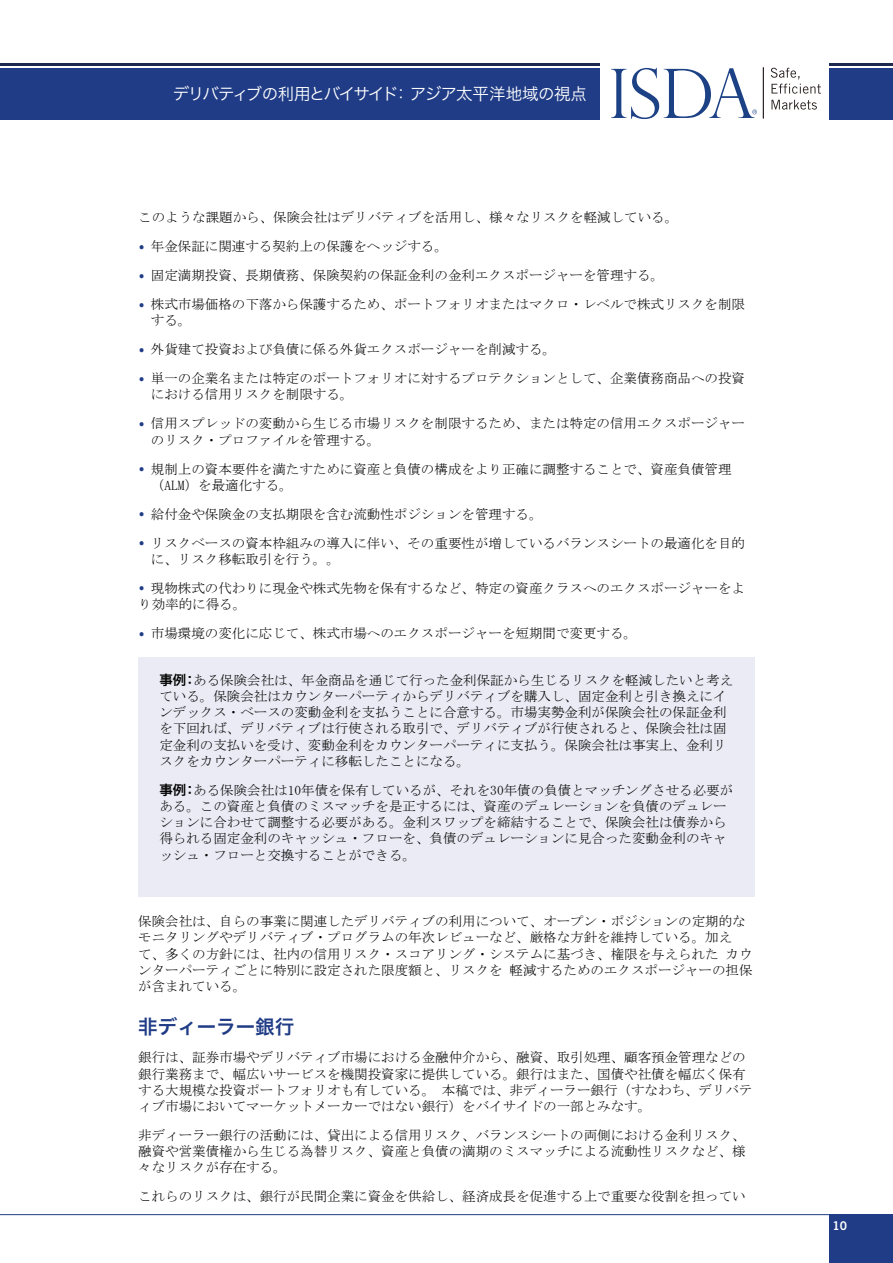
<style>
.page{position:relative;width:893px;height:1263px;background:#fff}
.page>*{position:absolute;margin:0;border:0;box-sizing:border-box;transform-origin:0 0}
.t1{font:19.5px "Hiragino Sans GB W6";color:#203c86}
.t2{font:16.5px "Hiragino Sans W3";letter-spacing:-.055em;color:#fff}
.t3{font:13.5px/16.2px "MS Mincho";color:#000}
.t4{font:12px "Trade Gothic LT Std Bd 2";color:#fff}
.s1{font-family:"Gotham Narrow";font-size:16.5px;color:#203c86}
.s2{font-family:"Hira Kaku Pro W6"}
</style>
<div class="page">
<div style="left:0;top:68px;width:600px;height:51px;background:#203c86"></div>
<div style="left:829px;top:68px;width:64px;height:51px;background:#203c86"></div>
<hr style="left:0;top:64px;width:600px;height:2px;background:#1d2a4f">
<hr style="left:829px;top:64px;width:64px;height:2px;background:#1d2a4f">
<div style="left:829px;top:1214px;width:64px;height:49px;background:#203c86"></div>
<svg style="left:771px;top:68px;width:50px;height:26px"></svg>
<svg style="left:771px;top:100px;width:46px;height:10px"></svg>
<hr style="left:763px;top:67px;width:1px;height:51px;background:#2b2422">
<svg style="left:611px;top:68px;width:146px;height:51px"></svg>
<hr style="left:0;top:1214px;width:829px;height:1px;background:#203c86">
<div style="left:138px;top:657px;width:617px;height:240px;background:#ebebf5"></div>
<p class="t2" style="left:173px;top:79px;width:416px">デリバティブの利用とバイサイド： アジア太平洋地域の視点</p>
<p class="t3" style="left:138px;top:209px;width:542px">このような課題から、保険会社はデリバティブを活用し、様々なリスクを軽減している。</p>
<p class="t3" style="left:138px;top:238px;width:311px"><span class="s1">•</span> 年金保証に関連する契約上の保護をヘッジする。</p>
<p class="t3" style="left:138px;top:267px;width:527px"><span class="s1">•</span> 固定満期投資、長期債務、保険契約の保証金利の金利エクスポージャーを管理する。</p>
<p class="t3" style="left:151px;top:296px;width:596px;text-indent:-13px"><span class="s1">•</span> 株式市場価格の下落から保護するため、ポートフォリオまたはマクロ・レベルで株式リスクを制限する。</p>
<p class="t3" style="left:138px;top:341px;width:419px"><span class="s1">•</span> 外貨建て投資および負債に係る外貨エクスポージャーを削減する。</p>
<p class="t3" style="left:151px;top:370px;width:596px;text-indent:-13px"><span class="s1">•</span> 単一の企業名または特定のポートフォリオに対するプロテクションとして、企業債務商品への投資における信用リスクを制限する。</p>
<p class="t3" style="left:151px;top:415px;width:596px;text-indent:-13px"><span class="s1">•</span> 信用スプレッドの変動から生じる市場リスクを制限するため、または特定の信用エクスポージャーのリスク・プロファイルを管理する。</p>
<p class="t3" style="left:151px;top:461px;width:582px;text-indent:-13px"><span class="s1">•</span> 規制上の資本要件を満たすために資産と負債の構成をより正確に調整することで、資産負債管理（ALM）を最適化する。</p>
<p class="t3" style="left:138px;top:506px;width:406px"><span class="s1">•</span> 給付金や保険金の支払期限を含む流動性ポジションを管理する。</p>
<p class="t3" style="left:151px;top:535px;width:596px;text-indent:-13px"><span class="s1">•</span> リスクベースの資本枠組みの導入に伴い、その重要性が増しているバランスシートの最適化を目的に、リスク移転取引を行う。。</p>
<p class="t3" style="left:138px;top:580px;width:608px"><span class="s1">•</span> 現物株式の代わりに現金や株式先物を保有するなど、特定の資産クラスへのエクスポージャーをより効率的に得る。</p>
<p class="t3" style="left:138px;top:625px;width:500px"><span class="s1">•</span> 市場環境の変化に応じて、株式市場へのエクスポージャーを短期間で変更する。</p>
<p class="t3" style="left:159px;top:672px;width:575px"><span class="s2">事例：</span>ある保険会社は、年金商品を通じて行った金利保証から生じるリスクを軽減したいと考えている。保険会社はカウンターパーティからデリバティブを購入し、固定金利と引き換えにインデックス・ベースの変動金利を支払うことに合意する。市場実勢金利が保険会社の保証金利を下回れば、デリバティブは行使される取引で、デリバティブが行使されると、保険会社は固定金利の支払いを受け、変動金利をカウンターパーティに支払う。保険会社は事実上、金利リスクをカウンターパーティに移転したことになる。</p>
<p class="t3" style="left:159px;top:782px;width:575px"><span class="s2">事例：</span>ある保険会社は10年債を保有しているが、それを30年債の負債とマッチングさせる必要がある。この資産と負債のミスマッチを是正するには、資産のデュレーションを負債のデュレーションに合わせて調整する必要がある。金利スワップを締結することで、保険会社は債券から得られる固定金利のキャッシュ・フローを、負債のデュレーションに見合った変動金利のキャッシュ・フローと交換することができる。</p>
<p class="t3" style="left:138px;top:913px;width:616px">保険会社は、自らの事業に関連したデリバティブの利用について、オープン・ポジションの定期的なモニタリングやデリバティブ・プログラムの年次レビューなど、厳格な方針を維持している。加え<br>て、多くの方針には、社内の信用リスク・スコアリング・システムに基づき、権限を与えられた カウンターパーティごとに特別に設定された限度額と、リスクを 軽減するためのエクスポージャーの担保が含まれている。</p>
<h1 class="t1" style="left:138px;top:1013px;width:158px">非ディーラー銀行</h1>
<p class="t3" style="left:138px;top:1049px;width:616px">銀行は、証券市場やデリバティブ市場における金融仲介から、融資、取引処理、顧客預金管理などの銀行業務まで、幅広いサービスを機関投資家に提供している。銀行はまた、国債や社債を幅広く保有する大規模な投資ポートフォリオも有している。 本稿では、非ディーラー銀行（すなわち、デリバティブ市場においてマーケットメーカーではない銀行）をバイサイドの一部とみなす。</p>
<p class="t3" style="left:138px;top:1127px;width:609px;text-align:justify">非ディーラー銀行の活動には、貸出による信用リスク、バランスシートの両側における金利リスク、融資や営業債権から生じる為替リスク、資産と負債の満期のミスマッチによる流動性リスクなど、様々なリスクが存在する。</p>
<p class="t3" style="left:138px;top:1188px;width:609px">これらのリスクは、銀行が民間企業に資金を供給し、経済成長を促進する上で重要な役割を担ってい</p>
<p class="t4" style="left:833px;top:1218px;width:16px">10</p>
</div>
